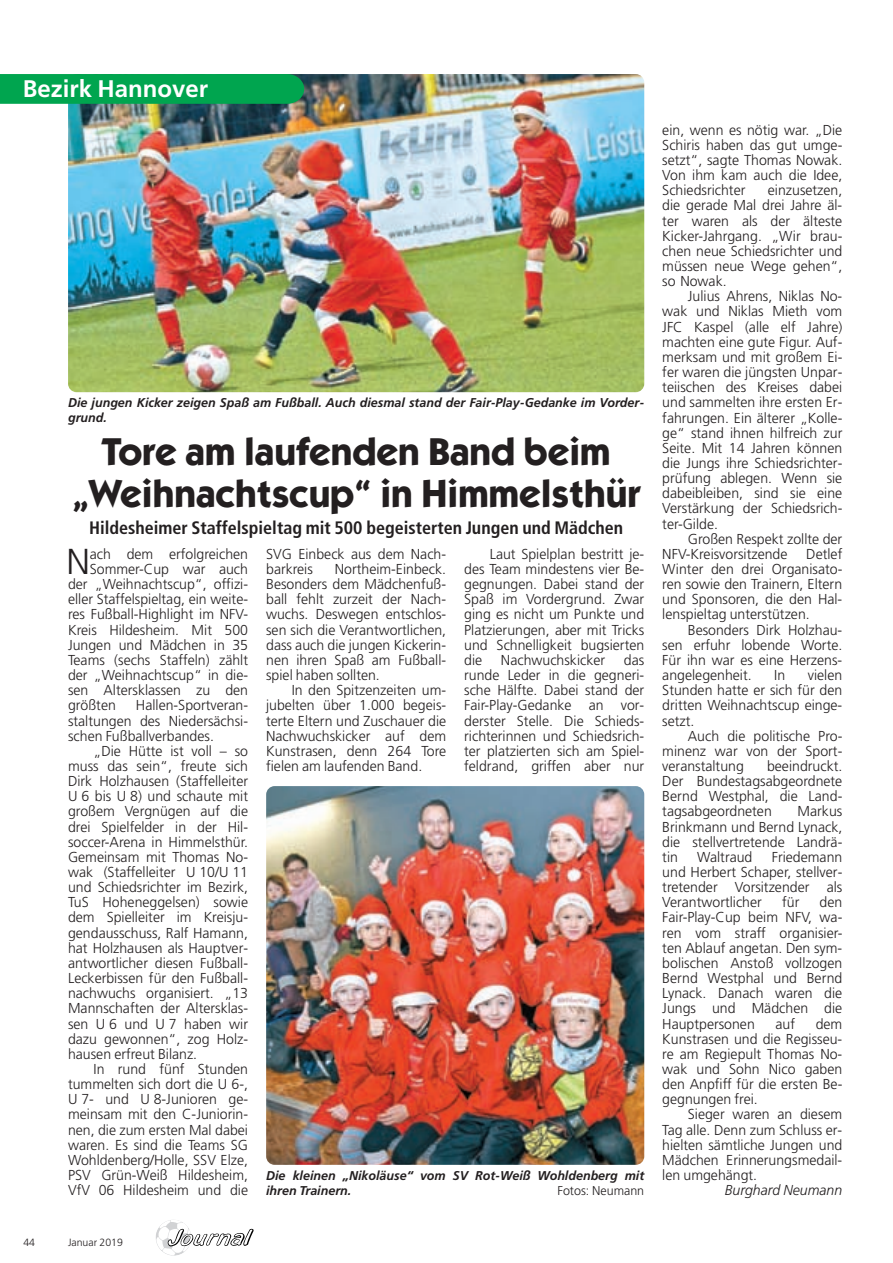
<style>
.page{position:relative;width:893px;height:1263px;background:#fff}
.page>*{position:absolute;margin:0;border:0;box-sizing:border-box;transform-origin:0 0}
.t1{font:700 39px/42px "Itc Kabel";color:#231f20;text-align:center}
.t2{font:300 36px "Frutiger";color:#231f20}
.t3{font:700 24px "Frutiger";color:#fff}
.t4{font:700 condensed 18px "Frutiger";color:#231f20}
.t5{font:300 14.4px/15.1px "Frutiger";color:#231f20;text-align:justify}
.t6{font:italic 300 14.4px "Frutiger";color:#231f20}
.t7{font:italic 700 12.75px/15.1px "Frutiger";color:#231f20}
.t8{font:300 12.75px "Frutiger";color:#231f20}
.t9{font:300 10.5px "Frutiger";color:#231f20}
</style>
<div class="page">
<img style="left:155px;top:1220px;width:36px;height:36px;border-radius:50%">
<svg style="left:167px;top:1229px;width:87px;height:18px"></svg>
<img style="left:266px;top:786px;width:378px;height:379px;border-radius:9px">
<img style="left:69px;top:74px;width:575px;height:318px;border-radius:9px">
<div style="left:0;top:74px;width:304px;height:30px;background:#00a54f"></div>
<h3 class="t3" style="left:23px;top:79px;width:187px">Bezirk Hannover</h3>
<p class="t7" style="left:68px;top:396px;width:577px">Die jungen Kicker zeigen Spaß am Fußball. Auch diesmal stand der Fair-Play-Gedanke im Vorder&shy;grund.</p>
<h1 class="t1" style="left:72px;top:434px;width:570px">Tore am laufenden Band beim „Weihnachtscup“ in Himmelsthür</h1>
<p class="t4" style="left:89px;top:521px;width:535px">Hildesheimer Staffelspieltag mit 500 begeisterten Jungen und Mädchen</p>
<h2 class="t2" style="left:66px;top:547px;width:25px">N</h2>
<p class="t5" style="left:90px;top:547px;width:160px">ach dem erfolgreichen</p>
<p class="t5" style="left:90px;top:563px;width:160px">Sommer-Cup war auch</p>
<p class="t5" style="left:68px;top:578px;width:181px">der „Weihnachtscup“, offizi-</p>
<p class="t5" style="left:68px;top:593px;width:181px">eller Staffelspieltag, ein weite-</p>
<p class="t5" style="left:68px;top:608px;width:181px">res Fußball-Highlight im NFV-</p>
<p class="t5" style="left:68px;top:623px;width:181px">Kreis Hildesheim. Mit 500</p>
<p class="t5" style="left:68px;top:638px;width:181px">Jungen und Mädchen in 35</p>
<p class="t5" style="left:68px;top:653px;width:181px">Teams (sechs Staffeln) zählt</p>
<p class="t5" style="left:68px;top:669px;width:181px">der „Weihnachtscup“ in die-</p>
<p class="t5" style="left:68px;top:684px;width:181px">sen Altersklassen zu den</p>
<p class="t5" style="left:68px;top:699px;width:49px">größten</p>
<p class="t5" style="left:68px;top:699px;width:181px;text-indent:68px">Hallen-Sportveran&shy;staltungen des Niedersächsi&shy;schen Fußballverbandes.</p>
<p class="t5" style="left:68px;top:744px;width:181px;text-indent:26px">„Die Hütte ist voll – so muss das sein“, freute sich Dirk Holzhausen (Staffelleiter U 6 bis U 8) und schaute mit großem Vergnügen auf die drei Spielfelder in der Hil&shy;soccer-Arena in Himmelsthür.<br>Gemeinsam mit Thomas No&shy;wak (Staffelleiter U 10/U 11 und Schiedsrichter im Bezirk, TuS Hoheneggelsen) sowie dem Spielleiter im Kreisju&shy;gendausschuss, Ralf Hamann, hat Holzhausen als Hauptver&shy;antwortlicher diesen Fußball-Leckerbissen für den Fußball&shy;nachwuchs organisiert. „13<br>Mannschaften der Altersklas&shy;sen U 6 und U 7 haben wir dazu gewonnen“, zog Holz&shy;hausen erfreut Bilanz.</p>
<p class="t5" style="left:68px;top:1062px;width:181px;text-indent:26px">In rund fünf Stunden tummelten sich dort die U 6-, U 7- und U 8-Junioren ge&shy;meinsam mit den C-Juniorin&shy;nen, die zum ersten Mal dabei waren. Es sind die Teams SG Wohldenberg/Holle, SSV Elze, PSV Grün-Weiß Hildesheim, VfV 06 Hildesheim und die</p>
<p class="t9" style="left:23px;top:1238px;width:13px">44</p>
<p class="t9" style="left:68px;top:1238px;width:56px">Januar 2019</p>
<p class="t5" style="left:266px;top:547px;width:181px">SVG Einbeck aus dem Nach&shy;barkreis</p>
<p class="t5" style="left:266px;top:563px;width:181px;text-indent:69px">Northeim-Einbeck.<br>Besonders dem Mädchenfuß&shy;ball fehlt zurzeit der Nach&shy;wuchs. Deswegen entschlos&shy;sen sich die Verantwortlichen, dass auch die jungen Kickerin&shy;nen ihren Spaß am Fußball&shy;spiel haben sollten.</p>
<p class="t5" style="left:266px;top:684px;width:181px;text-indent:26px">In den Spitzenzeiten um&shy;jubelten über 1.000 begeis&shy;terte Eltern und Zuschauer die Nachwuchskicker auf dem Kunstrasen, denn 264 Tore fielen am laufenden Band.</p>
<p class="t5" style="left:464px;top:547px;width:181px;text-indent:26px">Laut Spielplan bestritt je&shy;des Team mindestens vier Be&shy;gegnungen. Dabei stand der Spaß im Vordergrund. Zwar ging es nicht um Punkte und Platzierungen, aber mit Tricks und Schnelligkeit bugsierten die</p>
<p class="t5" style="left:464px;top:653px;width:181px;text-indent:160px">das runde Leder in die gegneri&shy;sche Hälfte. Dabei stand der Fair-Play-Gedanke an vor&shy;derster Stelle. Die Schieds&shy;richterinnen und Schiedsrich&shy;ter platzierten sich am Spiel&shy;feldrand, griffen aber nur</p>
<p class="t5" style="left:501px;top:653px;width:106px">Nachwuchskicker</p>
<p class="t7" style="left:266px;top:1169px;width:379px">Die kleinen „Nikoläuse“ vom SV Rot-Weiß Wohldenberg mit ihren Trainern.</p>
<p class="t8" style="left:557px;top:1186px;width:88px">Fotos: Neumann</p>
<p class="t5" style="left:662px;top:123px;width:181px">ein, wenn es nötig war. „Die Schiris haben das gut umge&shy;setzt“, sagte Thomas Nowak.<br>Von ihm kam auch die Idee, Schiedsrichter</p>
<p class="t5" style="left:662px;top:184px;width:181px;text-indent:105px">einzusetzen, die gerade Mal drei Jahre äl&shy;ter waren als der älteste Kicker-Jahrgang. „Wir brau&shy;chen neue Schiedsrichter und müssen neue Wege gehen“, so Nowak.</p>
<p class="t5" style="left:662px;top:290px;width:181px;text-indent:26px">Julius Ahrens, Niklas No&shy;wak und Niklas Mieth vom JFC Kaspel (alle elf Jahre) machten eine gute Figur. Auf&shy;merksam und mit großem Ei&shy;fer waren die jüngsten Unpar&shy;teiischen des Kreises dabei und sammelten ihre ersten Er&shy;fahrungen. Ein älterer „Kolle&shy;ge“ stand ihnen hilfreich zur Seite. Mit 14 Jahren können die Jungs ihre Schiedsrichter&shy;prüfung ablegen. Wenn sie dabeibleiben, sind sie eine Verstärkung der Schiedsrich&shy;ter-Gilde.</p>
<p class="t5" style="left:662px;top:532px;width:181px;text-indent:26px">Großen Respekt zollte der<br>NFV-Kreisvorsitzende</p>
<p class="t5" style="left:662px;top:547px;width:181px;text-indent:144px">Detlef Winter den drei Organisato&shy;ren sowie den Trainern, Eltern und Sponsoren, die den Hal&shy;lenspieltag unterstützen.</p>
<p class="t5" style="left:662px;top:623px;width:181px;text-indent:26px">Besonders Dirk Holzhau&shy;sen erfuhr lobende Worte.<br>Für ihn war es eine Herzens&shy;angelegenheit.</p>
<p class="t5" style="left:662px;top:669px;width:181px;text-indent:145px">vielen Stunden hatte er sich für den dritten Weihnachtscup einge&shy;setzt.</p>
<p class="t5" style="left:662px;top:729px;width:181px;text-indent:26px">Auch die politische Pro&shy;minenz war von der Sport&shy;veranstaltung</p>
<p class="t5" style="left:774px;top:669px;width:12px">In</p>
<p class="t5" style="left:662px;top:760px;width:181px;text-indent:105px">beeindruckt.<br>Der Bundestagsabgeordnete Bernd Westphal, die Land&shy;tagsabgeordneten</p>
<p class="t5" style="left:662px;top:805px;width:181px;text-indent:135px">Markus Brinkmann und Bernd Lynack, die stellvertretende Landrä&shy;tin</p>
<p class="t5" style="left:662px;top:850px;width:181px;text-indent:109px">Friedemann und Herbert Schaper, stellver&shy;tretender Vorsitzender als Verantwortlicher</p>
<p class="t5" style="left:697px;top:850px;width:57px">Waltraud</p>
<p class="t5" style="left:782px;top:896px;width:19px">für</p>
<p class="t5" style="left:662px;top:896px;width:181px;text-indent:157px">den Fair-Play-Cup beim NFV, wa&shy;ren vom straff organisier&shy;ten Ablauf angetan. Den sym&shy;bolischen Anstoß vollzogen Bernd Westphal und Bernd Lynack. Danach waren die Jungs und Mädchen die Hauptpersonen</p>
<p class="t5" style="left:775px;top:1017px;width:21px">auf</p>
<p class="t5" style="left:662px;top:1017px;width:181px;text-indent:153px">dem Kunstrasen und die Regisseu&shy;re am Regiepult Thomas No&shy;wak und Sohn Nico gaben den Anpfiff für die ersten Be&shy;gegnungen frei.</p>
<p class="t5" style="left:662px;top:1108px;width:181px;text-indent:26px">Sieger waren an diesem Tag alle. Denn zum Schluss er&shy;hielten sämtliche Jungen und Mädchen Erinnerungsmedail&shy;len umgehängt.</p>
<p class="t6" style="left:724px;top:1184px;width:119px">Burghard Neumann</p>
</div>
